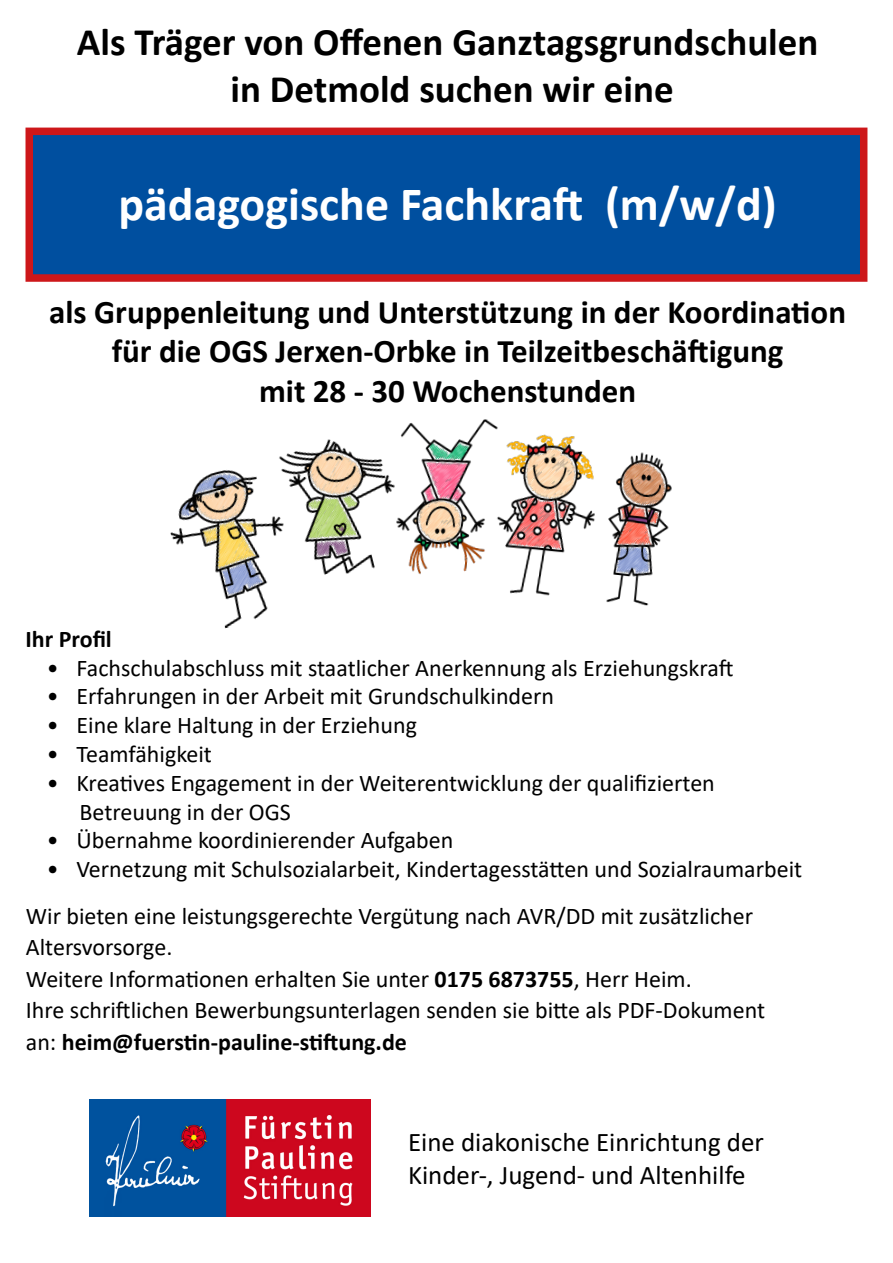
<style>
.page{position:relative;width:893px;height:1263px;background:#fff}
.page>*{position:absolute;margin:0;border:0;box-sizing:border-box;transform-origin:0 0}
.t1{font:700 48px "Calibri";color:#fff}
.t2{font:700 39px/46.8px "Calibri";color:#000;text-align:center}
.t3{font:700 33px/39.6px "Calibri";color:#000;text-align:center}
.t4{font:27px/32.4px "Calibri";color:#000}
.t5{font:24px/31.5px "Calibri";color:#000}
.t6{font:700 24px "Calibri";color:#000}
.s1{font-weight:700}
</style>
<div class="page">
<div style="left:26px;top:128px;width:841px;height:154px;background:#004f9f;border:8px solid #cd171a"></div>
<img style="left:89px;top:1100px;width:281px;height:116px">
<img style="left:170px;top:439px;width:210px;height:190px">
<img style="left:380px;top:419px;width:292px;height:187px">
<h2 class="t2" style="left:77px;top:18px;width:743px">Als Träger von Offenen Ganztagsgrundschulen in Detmold suchen wir eine</h2>
<h1 class="t1" style="left:118px;top:171px;width:660px">pädagogische Fachkraft (m/w/d)</h1>
<h3 class="t3" style="left:49px;top:291px;width:798px">als Gruppenleitung und Unterstützung in der Koordination für die OGS Jerxen-Orbke in Teilzeitbeschäftigung<br>mit 28 - 30 Wochenstunden</h3>
<p class="t6" style="left:26px;top:622px;width:88px">Ihr Profil</p>
<p class="t5" style="left:47px;top:651px;width:688px">• Fachschulabschluss mit staatlicher Anerkennung als Erziehungskraft</p>
<p class="t5" style="left:47px;top:680px;width:509px">• Erfahrungen in der Arbeit mit Grundschulkindern</p>
<p class="t5" style="left:47px;top:709px;width:372px">• Eine klare Haltung in der Erziehung</p>
<p class="t5" style="left:47px;top:738px;width:167px">• Teamfähigkeit</p>
<p class="t5" style="left:80px;top:768px;width:637px;line-height:28.8px;text-indent:-33px">• Kreatives Engagement in der Weiterentwicklung der qualifizierten<br>Betreuung in der OGS</p>
<p class="t5" style="left:47px;top:824px;width:408px">• Übernahme koordinierender Aufgaben</p>
<p class="t5" style="left:26px;top:845px;width:778px;line-height:46.5px;text-indent:21px">• Vernetzung mit Schulsozialarbeit, Kindertagesstätten und Sozialraumarbeit<br>Wir bieten eine leistungsgerechte Vergütung nach AVR/DD mit zusätzlicher</p>
<p class="t5" style="left:26px;top:931px;width:741px">Altersvorsorge.<br>Weitere Informationen erhalten Sie unter <span class="s1">0175 6873755</span>, Herr Heim.<br>Ihre schriftlichen Bewerbungsunterlagen senden sie bitte als PDF-Dokument an: <span class="s1">heim@fuerstin-pauline-stiftung.de</span></p>
<p class="t4" style="left:408px;top:1125px;width:357px">Eine diakonische Einrichtung der<br>Kinder-, Jugend- und Altenhilfe</p>
</div>
